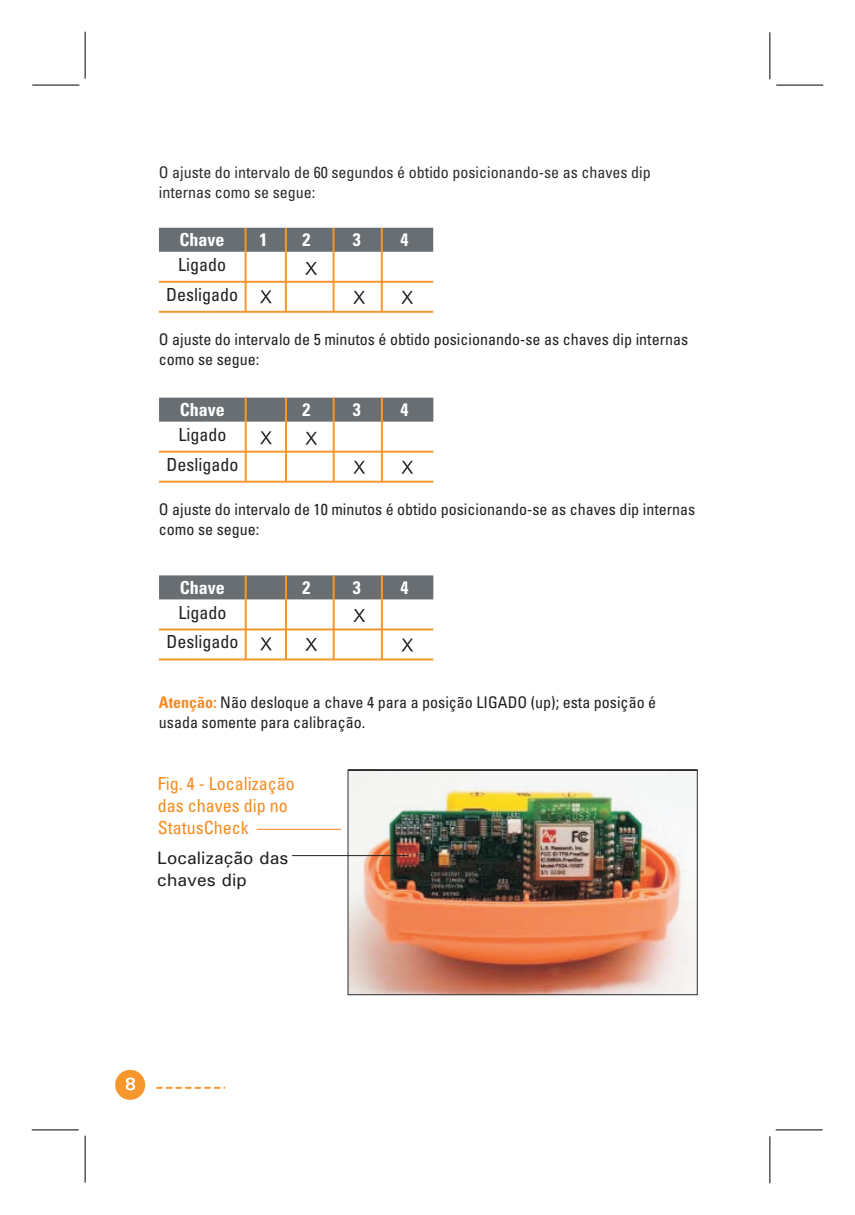
<style>
.page{position:relative;width:855px;height:1215px;background:#fff}
.page>*{position:absolute;margin:0;border:0;box-sizing:border-box;transform-origin:0 0}
.t1{font:condensed 18px/29.6px "Univers LT Std";color:#231f20;text-align:center}
.t2{font:condensed 18px/22.4px "Univers LT Std";color:#f68b1f}
.t3{font:700 condensed 18px "Univers LT Std";color:#fff}
.t4{font:18px/22.2px "Univers";color:#231f20}
.t5{font:condensed 16px/19.8px "Univers LT Std";color:#231f20}
.t6{font:condensed 16px/19.8px "Univers LT Std";color:#2c2d2d}
.s1{font-weight:700;color:#f68b1f}
</style>
<div class="page">
<div style="left:115px;top:1069px;width:30px;height:30px;background:#f5972d;border-radius:50%"></div>
<svg style="left:156px;top:1086px;width:70px;height:3px"></svg>
<svg style="left:125px;top:1077px;width:10px;height:13px"></svg>
<img style="left:347px;top:769px;width:351px;height:226px">
<hr style="left:256px;top:828px;width:85px;height:1px;background:#f58220">
<hr style="left:292px;top:854px;width:116px;height:1px;background:#231f20">
<div style="left:159px;top:228px;width:274px;height:24px;background:#696e72"></div>
<hr style="left:159px;top:311px;width:274px;height:2px;background:#f5972d">
<hr style="left:159px;top:281px;width:274px;height:2px;background:#f5972d">
<svg style="left:260px;top:290px;width:11px;height:13px"></svg>
<svg style="left:305px;top:262px;width:12px;height:13px"></svg>
<svg style="left:353px;top:291px;width:12px;height:13px"></svg>
<svg style="left:401px;top:291px;width:12px;height:13px"></svg>
<hr style="left:244px;top:228px;width:2px;height:84px;background:#f5972d">
<hr style="left:285px;top:228px;width:2px;height:84px;background:#f5972d">
<hr style="left:332px;top:228px;width:2px;height:84px;background:#f5972d">
<hr style="left:380px;top:228px;width:2px;height:84px;background:#f5972d">
<div style="left:159px;top:397px;width:274px;height:24px;background:#696e72"></div>
<hr style="left:159px;top:480px;width:274px;height:2px;background:#f5972d">
<hr style="left:159px;top:450px;width:274px;height:2px;background:#f5972d">
<svg style="left:260px;top:431px;width:12px;height:13px"></svg>
<svg style="left:306px;top:432px;width:11px;height:12px"></svg>
<svg style="left:354px;top:460px;width:11px;height:13px"></svg>
<svg style="left:402px;top:460px;width:11px;height:13px"></svg>
<hr style="left:244px;top:397px;width:2px;height:84px;background:#f5972d">
<hr style="left:285px;top:398px;width:2px;height:83px;background:#f5972d">
<hr style="left:332px;top:397px;width:2px;height:84px;background:#f5972d">
<hr style="left:381px;top:397px;width:1px;height:84px;background:#f5972d">
<div style="left:159px;top:575px;width:274px;height:24px;background:#696e72"></div>
<hr style="left:159px;top:658px;width:274px;height:2px;background:#f5972d">
<hr style="left:159px;top:628px;width:274px;height:2px;background:#f5972d">
<svg style="left:260px;top:637px;width:12px;height:13px"></svg>
<svg style="left:306px;top:638px;width:11px;height:12px"></svg>
<svg style="left:354px;top:609px;width:11px;height:12px"></svg>
<svg style="left:401px;top:638px;width:12px;height:13px"></svg>
<hr style="left:244px;top:575px;width:2px;height:84px;background:#f5972d">
<hr style="left:285px;top:575px;width:2px;height:84px;background:#f5972d">
<hr style="left:332px;top:575px;width:2px;height:84px;background:#f5972d">
<hr style="left:381px;top:575px;width:1px;height:84px;background:#f5972d">
<hr style="left:84px;top:32px;width:2px;height:47px;background:#231f20">
<hr style="left:32px;top:84px;width:47px;height:2px;background:#231f20">
<hr style="left:32px;top:1128px;width:47px;height:2px;background:#231f20">
<hr style="left:84px;top:1135px;width:2px;height:47px;background:#231f20">
<hr style="left:768px;top:1135px;width:2px;height:47px;background:#231f20">
<hr style="left:775px;top:1128px;width:47px;height:2px;background:#231f20">
<hr style="left:775px;top:84px;width:47px;height:2px;background:#231f20">
<hr style="left:768px;top:32px;width:2px;height:47px;background:#231f20">
<p class="t6" style="left:159px;top:164px;width:493px">O ajuste do intervalo de 60 segundos é obtido posicionando-se as chaves dip internas como se segue:</p>
<p class="t3" style="left:179px;top:233px;width:46px">Chave</p>
<p class="t3" style="left:259px;top:233px;width:9px">1</p>
<p class="t3" style="left:302px;top:233px;width:9px">2</p>
<p class="t3" style="left:352px;top:233px;width:9px">3</p>
<p class="t3" style="left:400px;top:233px;width:9px">4</p>
<p class="t1" style="left:166px;top:252px;width:73px">Ligado<br>Desligado</p>
<p class="t5" style="left:159px;top:331px;width:530px">O ajuste do intervalo de 5 minutos é obtido posicionando-se as chaves dip internas como se segue:</p>
<p class="t3" style="left:180px;top:403px;width:46px">Chave</p>
<p class="t3" style="left:302px;top:402px;width:9px">2</p>
<p class="t3" style="left:353px;top:402px;width:9px">3</p>
<p class="t3" style="left:400px;top:402px;width:9px">4</p>
<p class="t1" style="left:166px;top:422px;width:73px">Ligado<br>Desligado</p>
<p class="t5" style="left:159px;top:501px;width:537px">O ajuste do intervalo de 10 minutos é obtido posicionando-se as chaves dip internas como se segue:</p>
<p class="t3" style="left:180px;top:580px;width:46px">Chave</p>
<p class="t3" style="left:302px;top:580px;width:9px">2</p>
<p class="t3" style="left:353px;top:580px;width:9px">3</p>
<p class="t3" style="left:400px;top:580px;width:9px">4</p>
<p class="t1" style="left:166px;top:599px;width:73px">Ligado<br>Desligado</p>
<p class="t5" style="left:159px;top:694px;width:498px"><span class="s1">Atenção:</span> Não desloque a chave 4 para a posição LIGADO (up); esta posição é usada somente para calibração.</p>
<p class="t2" style="left:158px;top:774px;width:138px">Fig. 4 - Localização das chaves dip no<br>StatusCheck</p>
<p class="t4" style="left:157px;top:847px;width:132px">Localização das chaves dip</p>
</div>
